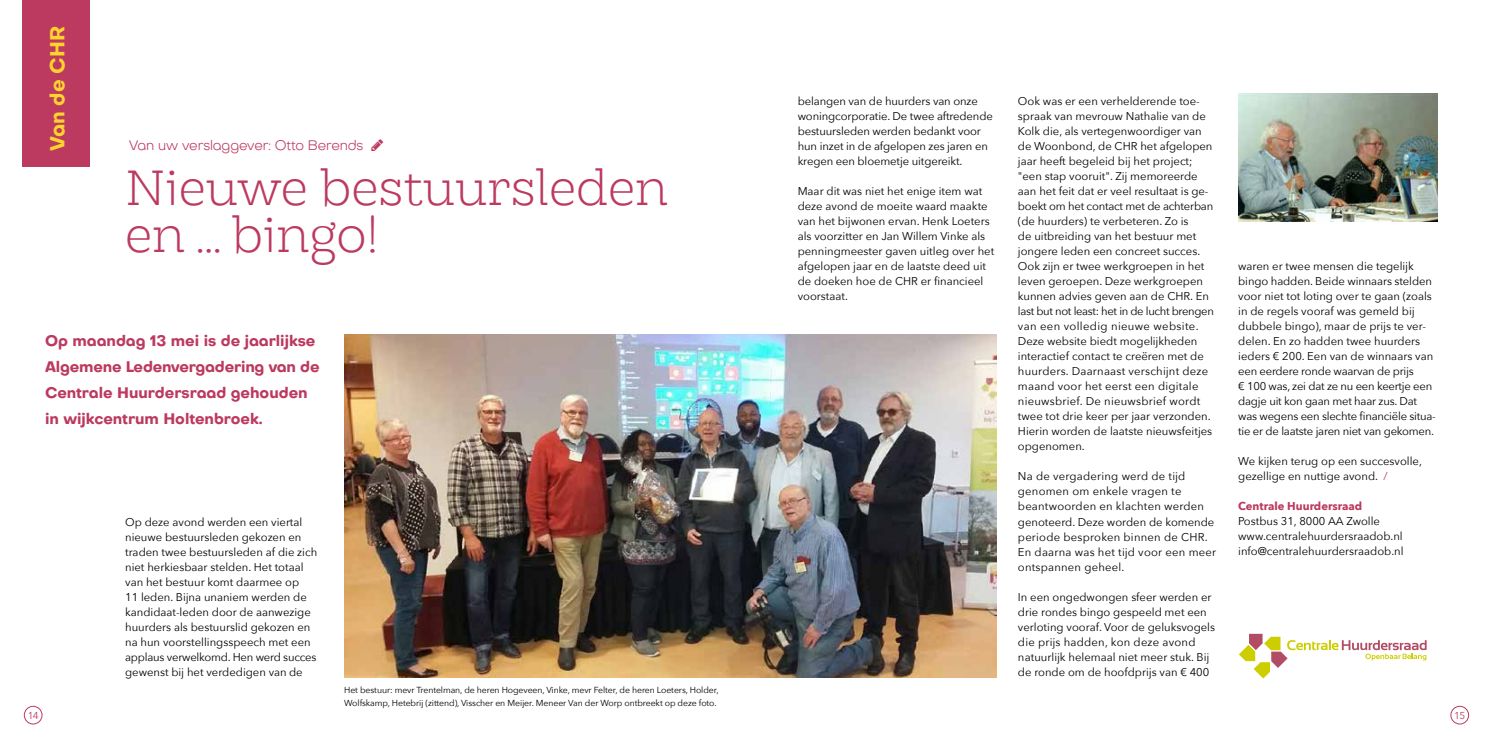
<style>
.page{position:relative;width:1489px;height:745px;background:#fff}
.page>*{position:absolute;margin:0;border:0;box-sizing:border-box;transform-origin:0 0}
.t1{font:300 48.88px/47.9px "Hernandez Niu";color:#bc395f}
.t2{font:700 20px "Octarine";color:#ffd42d}
.t3{font:700 15px/26.2px "Octarine";color:#bc395f}
.t4{font:300 13.75px "Octarine";letter-spacing:-.01em;color:#bc395f}
.t5{font:11.25px/15px "Avenir Next";color:#000}
.t6{font:11.25px/15px "Avenir Next";letter-spacing:.02em;color:#000}
.t7{font:700 11.25px "Avenir Next";color:#bc395f}
.t8{font:10px "Avenir Next";color:#bc395f}
.t9{font:8.75px/12.5px "Avenir Next";letter-spacing:-.01em;color:#000}
.s1{color:#bc395f}
</style>
<div class="page">
<div style="left:24px;top:705px;width:18px;height:18px;border:1px solid #bc395f;border-radius:50%"></div>
<svg style="left:1239px;top:633px;width:187px;height:45px"></svg>
<img style="left:344px;top:334px;width:652px;height:343px">
<img style="left:1238px;top:93px;width:198px;height:129px">
<div style="left:22px;top:0;width:68px;height:167px;background:#bc395f"></div>
<div style="left:1450px;top:705px;width:18px;height:18px;border:1px solid #bc395f;border-radius:50%"></div>
<h2 class="t2" style="left:42px;top:151px;width:126px;rotate:-90deg">Van de CHR</h2>
<p class="t4" style="left:129px;top:134px;width:236px">Van uw verslaggever: Otto Berends</p>
<h1 class="t1" style="left:125px;top:163px;width:544px">Nieuwe bestuursleden en … bingo!</h1>
<h3 class="t3" style="left:45px;top:326px;width:276px">Op maandag 13 mei is de jaarlijkse<br>Algemene Ledenvergadering van de<br>Centrale Huurdersraad gehouden in wijkcentrum Holtenbroek.</h3>
<p class="t8" style="left:28px;top:706px;width:12px">14</p>
<p class="t5" style="left:125px;top:513px;width:194px">Op deze avond werden een viertal nieuwe bestuursleden gekozen en traden twee bestuursleden af die zich niet herkiesbaar stelden. Het totaal van het bestuur komt daarmee op<br>11 leden. Bijna unaniem werden de kandidaat-leden door de aanwezige huurders als bestuurslid gekozen en na hun voorstellingsspeech met een applaus verwelkomd. Hen werd succes gewenst bij het verdedigen van de</p>
<p class="t9" style="left:344px;top:683px;width:376px">Het bestuur: mevr Trentelman, de heren Hogeveen, Vinke, mevr Felter, de heren Loeters, Holder,<br>Wolfskamp, Hetebrij (zittend), Visscher en Meijer. Meneer Van der Worp ontbreekt op deze foto.</p>
<p class="t5" style="left:797px;top:93px;width:197px">belangen van de huurders van onze woningcorporatie. De twee aftredende bestuursleden werden bedankt voor hun inzet in de afgelopen zes jaren en kregen een bloemetje uitgereikt.</p>
<p class="t5" style="left:797px;top:183px;width:198px">Maar dit was niet het enige item wat deze avond de moeite waard maakte van het bijwonen ervan. Henk Loeters als voorzitter en Jan Willem Vinke als penningmeester gaven uitleg over het afgelopen jaar en de laatste deed uit de doeken hoe de CHR er financieel voorstaat.</p>
<p class="t5" style="left:1017px;top:93px;width:197px">Ook was er een verhelderende toe&shy;spraak van mevrouw Nathalie van de Kolk die, als vertegenwoordiger van de Woonbond, de CHR het afgelopen jaar heeft begeleid bij het project; "een stap vooruit". Zij memoreerde aan het feit dat er veel resultaat is ge&shy;boekt om het contact met de achterban (de huurders) te verbeteren. Zo is<br>de uitbreiding van het bestuur met jongere leden een concreet succes.<br>Ook zijn er twee werkgroepen in het leven geroepen. Deze werkgroepen kunnen advies geven aan de CHR. En last but not least: het in de lucht brengen van een volledig nieuwe website.<br>Deze website biedt mogelijkheden interactief contact te creëren met de huurders. Daarnaast verschijnt deze maand voor het eerst een digitale nieuwsbrief. De nieuwsbrief wordt twee tot drie keer per jaar verzonden.<br>Hierin worden de laatste nieuwsfeitjes opgenomen.</p>
<p class="t6" style="left:1017px;top:468px;width:200px">Na de vergadering werd de tijd genomen om enkele vragen te beantwoorden en klachten werden genoteerd. Deze worden de komende periode besproken binnen de CHR.<br>En daarna was het tijd voor een meer ontspannen geheel.</p>
<p class="t5" style="left:1017px;top:588px;width:199px">In een ongedwongen sfeer werden er drie rondes bingo gespeeld met een verloting vooraf. Voor de geluksvogels die prijs hadden, kon deze avond natuurlijk helemaal niet meer stuk. Bij de ronde om de hoofdprijs van € 400</p>
<p class="t5" style="left:1238px;top:258px;width:199px">waren er twee mensen die tegelijk bingo hadden. Beide winnaars stelden voor niet tot loting over te gaan (zoals in de regels vooraf was gemeld bij dubbele bingo), maar de prijs te ver&shy;delen. En zo hadden twee huurders ieders € 200. Een van de winnaars van een eerdere ronde waarvan de prijs<br>€ 100 was, zei dat ze nu een keertje een dagje uit kon gaan met haar zus. Dat was wegens een slechte financiële situa&shy;tie er de laatste jaren niet van gekomen.</p>
<p class="t5" style="left:1238px;top:453px;width:185px">We kijken terug op een succesvolle, gezellige en nuttige avond. <span class="s1">/</span></p>
<p class="t7" style="left:1238px;top:496px;width:125px">Centrale Huurdersraad</p>
<p class="t5" style="left:1238px;top:513px;width:167px">Postbus 31, 8000 AA Zwolle www.centralehuurdersraadob.nl info@centralehuurdersraadob.nl</p>
<p class="t8" style="left:1454px;top:706px;width:12px">15</p>
</div>
